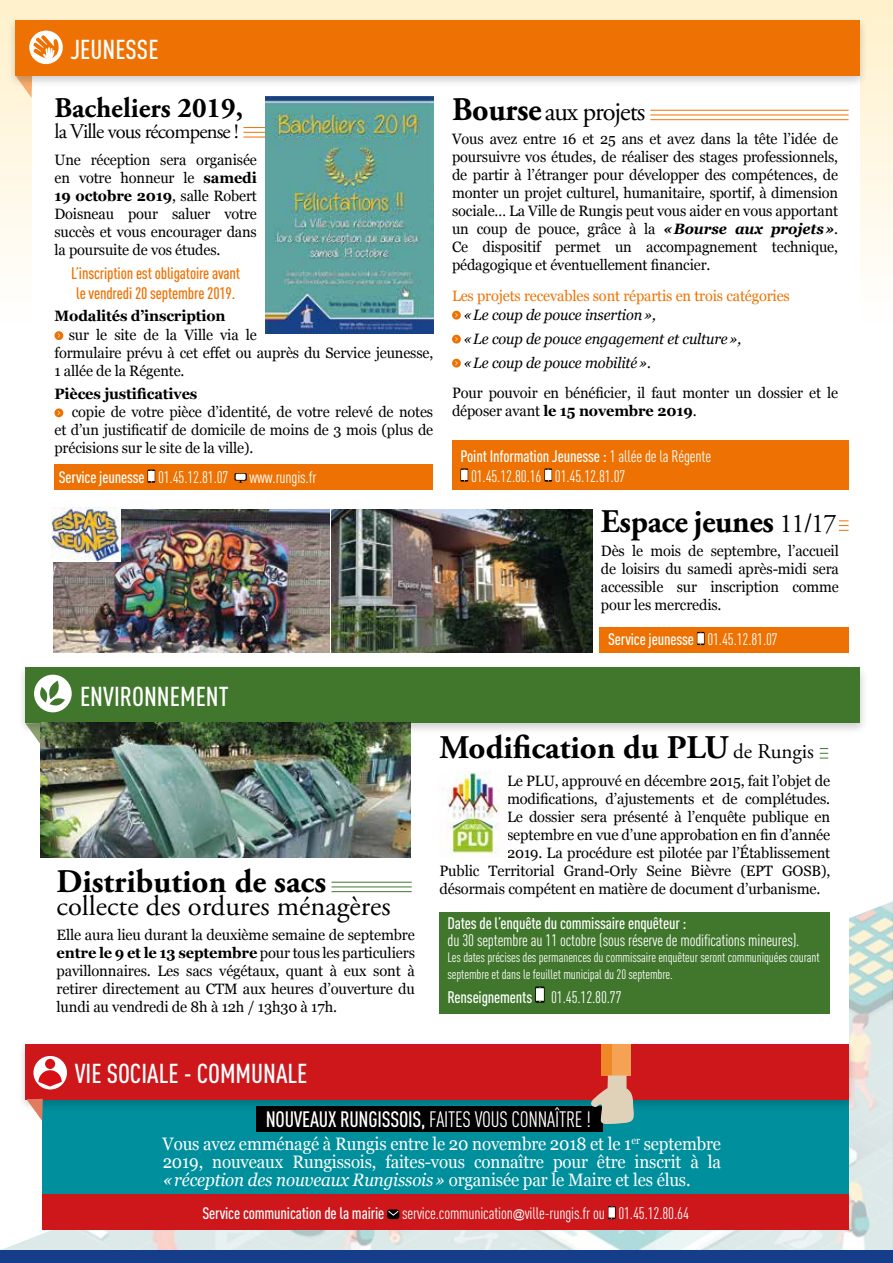
<style>
.page{position:relative;width:893px;height:1263px;background:#fff}
.page>*{position:absolute;margin:0;border:0;box-sizing:border-box;transform-origin:0 0}
.t1{font:700 33px "Adobe Garamond Pro";color:#000}
.t2{font:28.5px "Adobe Garamond Pro";color:#000}
.t3{font:700 28.5px "Adobe Garamond Pro";color:#000}
.t4{font:500 27px "DIN Cond";color:#fff}
.t5{font:27px "Adobe Garamond Pro";letter-spacing:-.04em;color:#000}
.t6{font:22.05px "DIN Cond";letter-spacing:-.01em;color:#fff;scale:.96 1}
.t7{font:21px "Adobe Garamond Pro";letter-spacing:-.04em;color:#000}
.t8{font:18px/18px "Georgia";letter-spacing:-.01em;color:#fff;text-align:justify;scale:.94 1}
.t9{font:16.5px "DIN Cond";letter-spacing:-.01em;color:#fff}
.t10{font:500 16.5px "DIN Cond";letter-spacing:-.01em;color:#fff}
.t11{font:500 16.5px/19.8px "DIN Cond";letter-spacing:-.01em;color:#ee7203}
.t12{font:15px/18px "Georgia";letter-spacing:-.01em;color:#000;text-align:justify}
.t13{font:italic 15px/24px "Georgia";letter-spacing:-.01em;color:#000}
.t14{font:15px "Georgia";letter-spacing:-.01em;color:#ee7203}
.t15{font:700 15px "Georgia";letter-spacing:-.01em;color:#000}
.t16{font:13.5px/16.5px "DIN Cond";letter-spacing:-.01em;color:#fff}
.s1{font-weight:700}
.s2{font-weight:700;font-size:33px}
.s3{font-weight:700;font-style:italic}
.s4{font-weight:400}
.s5{font-weight:400;font-size:27px}
.s6{font-weight:400;font-size:21px}
.s7{font-weight:500}
.s8{font-style:italic}
.s9{font-family:"Arial";font-size:12px}
</style>
<div class="page">
<svg style="left:0;top:0;width:893px;height:323px"></svg>
<img style="left:2px;top:901px;width:891px;height:349px">
<div style="left:42px;top:74px;width:807px;height:1135px;background:#fff"></div>
<svg style="left:16px;top:88px;width:16px;height:10px"></svg>
<svg style="left:54px;top:331px;width:9px;height:9px"></svg>
<svg style="left:54px;top:408px;width:9px;height:9px"></svg>
<div style="left:8px;top:17px;width:860px;height:71px;background:#000;opacity:.2"></div>
<div style="left:16px;top:21px;width:844px;height:55px;background:#ee7203"></div>
<div style="left:29px;top:31px;width:34px;height:33px;background:#fff;border-radius:50%"></div>
<svg style="left:33px;top:35px;width:26px;height:25px"></svg>
<hr style="left:243px;top:137px;width:190px;height:1px;background:#ee7203">
<hr style="left:243px;top:132px;width:190px;height:1px;background:#ee7203">
<hr style="left:243px;top:127px;width:190px;height:1px;background:#ee7203">
<svg style="left:839px;top:520px;width:10px;height:11px"></svg>
<img style="left:265px;top:96px;width:168px;height:238px">
<img style="left:54px;top:509px;width:538px;height:143px">
<svg style="left:452px;top:311px;width:9px;height:9px"></svg>
<svg style="left:452px;top:335px;width:9px;height:9px"></svg>
<svg style="left:452px;top:359px;width:9px;height:9px"></svg>
<hr style="left:650px;top:119px;width:199px;height:1px;background:#ee7203">
<hr style="left:650px;top:115px;width:199px;height:1px;background:#ee7203">
<hr style="left:650px;top:110px;width:199px;height:1px;background:#ee7203">
<div style="left:452px;top:440px;width:397px;height:50px;background:#ee7203"></div>
<svg style="left:461px;top:468px;width:7px;height:14px"></svg>
<svg style="left:544px;top:468px;width:8px;height:14px"></svg>
<div style="left:54px;top:464px;width:379px;height:26px;background:#ee7203"></div>
<svg style="left:148px;top:470px;width:7px;height:13px"></svg>
<svg style="left:234px;top:473px;width:13px;height:8px"></svg>
<div style="left:236px;top:474px;width:10px;height:6px;background:#fff"></div>
<div style="left:0;top:1250px;width:893px;height:13px;background:#153d8a"></div>
<div style="left:600px;top:627px;width:249px;height:25px;background:#ee7203"></div>
<svg style="left:697px;top:632px;width:7px;height:13px"></svg>
<img style="left:51px;top:508px;width:69px;height:53px">
<svg style="left:34px;top:736px;width:7px;height:9px"></svg>
<div style="left:17px;top:664px;width:851px;height:72px;background:#000;opacity:.2"></div>
<div style="left:25px;top:668px;width:835px;height:55px;background:#41772c"></div>
<div style="left:34px;top:675px;width:38px;height:37px;background:#fff;border-radius:50%"></div>
<svg style="left:40px;top:681px;width:25px;height:25px"></svg>
<img style="left:41px;top:723px;width:370px;height:135px">
<div style="left:439px;top:911px;width:391px;height:102px;background:#41772c"></div>
<svg style="left:535px;top:986px;width:10px;height:17px"></svg>
<hr style="left:331px;top:891px;width:81px;height:1px;background:#41772c">
<hr style="left:331px;top:886px;width:81px;height:1px;background:#41772c">
<hr style="left:331px;top:882px;width:81px;height:1px;background:#41772c">
<svg style="left:820px;top:748px;width:8px;height:11px"></svg>
<img style="left:440px;top:772px;width:63px;height:85px">
<div style="left:42px;top:1095px;width:807px;height:99px;background:#008f9d"></div>
<div style="left:42px;top:1194px;width:807px;height:36px;background:#cd171a"></div>
<div style="left:387px;top:1209px;width:12px;height:10px;background:#000;border-radius:3px"></div>
<svg style="left:387px;top:1210px;width:12px;height:6px"></svg>
<svg style="left:608px;top:1206px;width:7px;height:13px"></svg>
<div style="left:17px;top:1040px;width:840px;height:72px;background:#000;opacity:.2"></div>
<div style="left:25px;top:1044px;width:824px;height:55px;background:#cd171a"></div>
<div style="left:257px;top:1106px;width:346px;height:26px;background:#000"></div>
<div style="left:611px;top:1044px;width:20px;height:31px;background:#f6a255"></div>
<div style="left:601px;top:1044px;width:10px;height:31px;background:#f18828"></div>
<svg style="left:589px;top:1075px;width:49px;height:49px"></svg>
<svg style="left:26px;top:1099px;width:17px;height:22px"></svg>
<div style="left:33px;top:1056px;width:34px;height:33px;background:#fff;border-radius:50%"></div>
<svg style="left:39px;top:1070px;width:23px;height:16px"></svg>
<div style="left:45px;top:1059px;width:10px;height:10px;background:#d71016;border-radius:50%"></div>
<h3 class="t4" style="left:70px;top:33px;width:90px">JEUNESSE</h3>
<h2 class="t3" style="left:54px;top:91px;width:190px">Bacheliers 2019,</h2>
<h3 class="t7" style="left:54px;top:119px;width:186px">la Ville vous récompense !</h3>
<p class="t12" style="left:54px;top:150px;width:204px">Une réception sera organisée en votre honneur le <span class="s1">samedi 19 octobre 2019</span>, salle Robert Doisneau pour saluer votre succès et vous encourager dans la poursuite de vos études.</p>
<p class="t11" style="left:71px;top:263px;width:170px">L’inscription est obligatoire avant le vendredi 20 septembre 2019.</p>
<p class="t15" style="left:54px;top:305px;width:173px">Modalités d’inscription</p>
<p class="t12" style="left:54px;top:325px;width:380px;text-align:left;text-indent:14px">sur le site de la Ville via le<br>formulaire prévu à cet effet ou auprès du Service jeunesse,<br>1 allée de la Régente.</p>
<p class="t15" style="left:54px;top:382px;width:144px">Pièces justificatives</p>
<p class="t12" style="left:54px;top:402px;width:380px;text-indent:17px">copie de votre pièce d’identité, de votre relevé de notes et d’un justificatif de domicile de moins de 3 mois (plus de précisions sur le site de la ville).</p>
<h3 class="t5" style="left:452px;top:95px;width:195px"><span class="s2">Bourse</span> aux projets</h3>
<p class="t12" style="left:452px;top:129px;width:388px">Vous avez entre 16 et 25 ans et avez dans la tête l’idée de poursuivre vos études, de réaliser des stages professionnels, de partir à l’étranger pour développer des compétences, de monter un projet culturel, humanitaire, sportif, à dimension sociale… La Ville de Rungis peut vous aider en vous apportant un coup de pouce, grâce à la <span class="s3">«Bourse aux projets»</span>.<br>Ce dispositif permet un accompagnement technique, pédagogique et éventuellement financier.</p>
<p class="t14" style="left:452px;top:285px;width:339px">Les projets recevables sont répartis en trois catégories</p>
<p class="t13" style="left:463px;top:302px;width:280px">«Le coup de pouce insertion»,<br>«Le coup de pouce engagement et culture», «Le coup de pouce mobilité».</p>
<p class="t12" style="left:452px;top:383px;width:388px">Pour pouvoir en bénéficier, il faut monter un dossier et le déposer avant <span class="s1">le 15 novembre 2019</span>.</p>
<p class="t10" style="left:461px;top:446px;width:252px">Point Information Jeunesse : <span class="s4">1 allée de la Régente</span></p>
<p class="t10" style="left:59px;top:467px;width:171px">Service jeunesse <span class="s4">01.45.12.81.07</span></p>
<p class="t9" style="left:250px;top:467px;width:68px">www.rungis.fr</p>
<p class="t9" style="left:471px;top:466px;width:156px">01.45.12.80.16 01.45.12.81.07</p>
<h1 class="t1" style="left:601px;top:502px;width:237px">Espace jeunes <span class="s5">11/17</span></h1>
<p class="t12" style="left:601px;top:541px;width:240px">Dès le mois de septembre, l’accueil de loisirs du samedi après-midi sera accessible sur inscription comme pour les mercredis.</p>
<h3 class="t4" style="left:80px;top:680px;width:150px">ENVIRONNEMENT</h3>
<h1 class="t1" style="left:57px;top:863px;width:271px">Distribution de sacs</h1>
<h2 class="t2" style="left:57px;top:889px;width:335px">collecte des ordures ménagères</h2>
<p class="t12" style="left:57px;top:926px;width:360px">Elle aura lieu durant la deuxième semaine de septembre <span class="s1">entre le 9 et le 13 septembre</span> pour tous les particuliers pavillonnaires. Les sacs végétaux, quant à eux sont à retirer directement au CTM aux heures d’ouverture du lundi au vendredi de 8h à 12h / 13h30 à 17h.</p>
<h3 class="t4" style="left:75px;top:1057px;width:234px">VIE SOCIALE - COMMUNALE</h3>
<p class="t10" style="left:608px;top:629px;width:171px">Service jeunesse <span class="s4">01.45.12.81.07</span></p>
<h1 class="t1" style="left:439px;top:728px;width:376px">Modification du PLU <span class="s6">de Rungis</span></h1>
<p class="t12" style="left:507px;top:771px;width:325px">Le PLU, approuvé en décembre 2015, fait l’objet de</p>
<p class="t12" style="left:507px;top:789px;width:325px">modifications, d’ajustements et de complétudes.</p>
<p class="t12" style="left:507px;top:807px;width:325px">Le dossier sera présenté à l’enquête publique en</p>
<p class="t12" style="left:507px;top:825px;width:325px">septembre en vue d’une approbation en fin d’année</p>
<p class="t12" style="left:507px;top:843px;width:325px">2019. La procédure est pilotée par l’Établissement</p>
<p class="t12" style="left:439px;top:861px;width:392px">Public Territorial Grand-Orly Seine Bièvre (EPT GOSB),</p>
<p class="t12" style="left:439px;top:879px;width:382px">désormais compétent en matière de document d’urbanisme.</p>
<p class="t10" style="left:447px;top:913px;width:241px">Dates de l’enquête du commissaire enquêteur :</p>
<p class="t9" style="left:447px;top:930px;width:354px">du 30 septembre au 11 octobre (sous réserve de modifications mineures).</p>
<p class="t16" style="left:447px;top:949px;width:374px">Les dates précises des permanences du commissaire enquêteur seront communiquées courant septembre et dans le feuillet municipal du 20 septembre.</p>
<p class="t10" style="left:447px;top:987px;width:176px">Renseignements <span class="s4">01.45.12.80.77</span></p>
<h3 class="t6" style="left:266px;top:1106px;width:340px"><span class="s7">NOUVEAUX RUNGISSOIS,</span> FAITES VOUS CONNAÎTRE !</h3>
<p class="t8" style="left:163px;top:1134px;width:596px">Vous avez emménagé à Rungis entre le 20 novembre 2018 et le 1<sup>er</sup> septembre 2019, nouveaux Rungissois, faites-vous connaître pour être inscrit à la <span class="s8">«réception des nouveaux Rungissois»</span> organisée par le Maire et les élus.</p>
<p class="t9" style="left:202px;top:1204px;width:488px"><span class="s7">Service communication de la mairie</span> service.communication<span class="s9">@</span>ville-rungis.fr ou 01.45.12.80.64</p>
</div>
